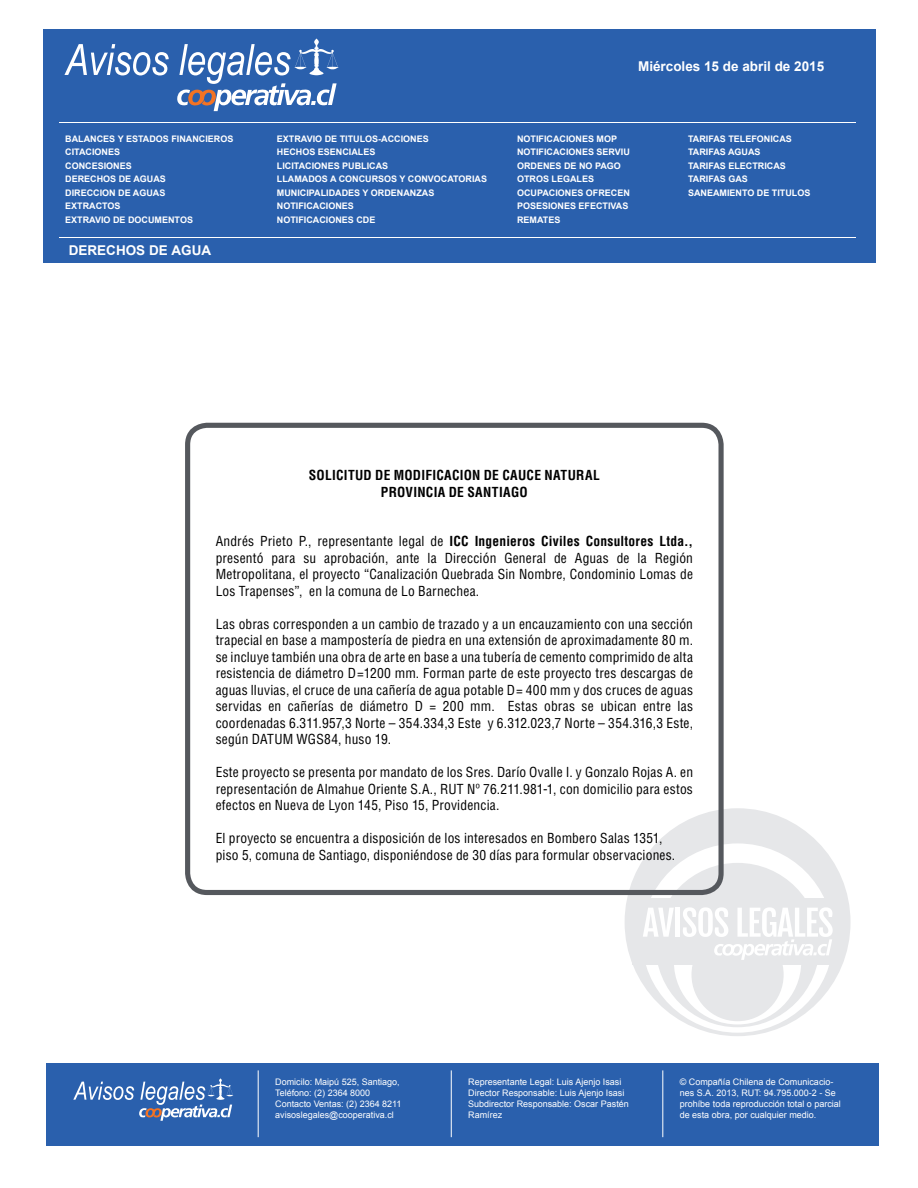
<style>
.page{position:relative;width:918px;height:1188px;background:#fff}
.page>*{position:absolute;margin:0;border:0;box-sizing:border-box;transform-origin:0 0}
.t1{font:condensed 13.5px/16.5px "Helvetica";letter-spacing:.015em;color:#000;text-align:justify}
.t2{font:700 condensed 13.5px/16.5px "Helvetica";letter-spacing:.02em;color:#000;text-align:center}
.t3{font:700 13.5px "Arial";color:#fff}
.t4{font:700 9px/13.5px "Arial";color:#fff}
.t5{font:9px/10.8px "Arial";color:#fff}
.s1{font-weight:700}
</style>
<div class="page">
<svg style="left:625px;top:808px;width:226px;height:228px"></svg>
<div style="left:642px;top:843px;width:191px;height:190px;background:#fff;border-radius:50%"></div>
<div style="left:656px;top:863px;width:164px;height:164px;background:#e6e7e9;border-radius:50%"></div>
<div style="left:674px;top:899px;width:127px;height:126px;background:#fff;border-radius:50%"></div>
<div style="left:691px;top:928px;width:93px;height:93px;background:#e6e7e9;border-radius:50%"></div>
<div style="left:632px;top:898px;width:209px;height:66px;background:#e6e7e9"></div>
<svg style="left:643px;top:908px;width:31px;height:29px"></svg>
<hr style="left:676px;top:908px;width:4px;height:29px;background:#fff">
<svg style="left:683px;top:907px;width:150px;height:53px"></svg>
<div style="left:185px;top:423px;width:539px;height:472px;border:5px solid #55585d;border-radius:19px"></div>
<div style="left:43px;top:29px;width:833px;height:234px;background:#2a60ad"></div>
<hr style="left:59px;top:122px;width:797px;height:1px;background:#fff">
<hr style="left:59px;top:237px;width:797px;height:1px;background:#fff">
<svg style="left:64px;top:44px;width:105px;height:31px"></svg>
<svg style="left:177px;top:38px;width:162px;height:73px"></svg>
<div style="left:46px;top:1063px;width:833px;height:82px;background:#2a60ad"></div>
<hr style="left:451px;top:1070px;width:1px;height:67px;background:#fff">
<hr style="left:662px;top:1070px;width:1px;height:67px;background:#fff">
<hr style="left:258px;top:1070px;width:1px;height:67px;background:#fff">
<svg style="left:73px;top:1078px;width:160px;height:43px"></svg>
<p class="t3" style="left:638px;top:57px;width:188px">Miércoles 15 de abril de 2015</p>
<p class="t4" style="left:65px;top:132px;width:170px">BALANCES Y ESTADOS FINANCIEROS<br>CITACIONES<br>CONCESIONES<br>DERECHOS DE AGUAS<br>DIRECCION DE AGUAS<br>EXTRACTOS<br>EXTRAVIO DE DOCUMENTOS</p>
<p class="t4" style="left:277px;top:132px;width:212px">EXTRAVIO DE TITULOS-ACCIONES<br>HECHOS ESENCIALES<br>LICITACIONES PUBLICAS<br>LLAMADOS A CONCURSOS Y CONVOCATORIAS<br>MUNICIPALIDADES Y ORDENANZAS<br>NOTIFICACIONES<br>NOTIFICACIONES CDE</p>
<p class="t4" style="left:517px;top:132px;width:114px">NOTIFICACIONES MOP<br>NOTIFICACIONES SERVIU<br>ORDENES DE NO PAGO<br>OTROS LEGALES<br>OCUPACIONES OFRECEN<br>POSESIONES EFECTIVAS<br>REMATES</p>
<p class="t4" style="left:688px;top:132px;width:124px">TARIFAS TELEFONICAS<br>TARIFAS AGUAS<br>TARIFAS ELECTRICAS<br>TARIFAS GAS<br>SANEAMIENTO DE TITULOS</p>
<p class="t3" style="left:69px;top:241px;width:144px">DERECHOS DE AGUA</p>
<p class="t2" style="left:309px;top:467px;width:293px">SOLICITUD DE MODIFICACION DE CAUCE NATURAL<br>PROVINCIA DE SANTIAGO</p>
<p class="t1" style="left:216px;top:533px;width:479px">Andrés Prieto P., representante legal de <span class="s1">ICC Ingenieros Civiles Consultores Ltda., </span>presentó para su aprobación, ante la Dirección General de Aguas de la Región Metropolitana, el proyecto “Canalización Quebrada Sin Nombre, Condominio Lomas de Los Trapenses”, en la comuna de Lo Barnechea.</p>
<p class="t1" style="left:216px;top:615px;width:479px">Las obras corresponden a un cambio de trazado y a un encauzamiento con una sección trapecial en base a mampostería de piedra en una extensión de aproximadamente 80 m. se incluye también una obra de arte en base a una tubería de cemento comprimido de alta resistencia de diámetro D=1200 mm. Forman parte de este proyecto tres descargas de aguas lluvias, el cruce de una cañería de agua potable D= 400 mm y dos cruces de aguas servidas en cañerías de diámetro D = 200 mm. Estas obras se ubican entre las coordenadas 6.311.957,3 Norte – 354.334,3 Este y 6.312.023,7 Norte – 354.316,3 Este, según DATUM WGS84, huso 19.</p>
<p class="t1" style="left:216px;top:764px;width:479px">Este proyecto se presenta por mandato de los Sres. Darío Ovalle I. y Gonzalo Rojas A. en representación de Almahue Oriente S.A., RUT Nº 76.211.981-1, con domicilio para estos efectos en Nueva de Lyon 145, Piso 15, Providencia.</p>
<p class="t1" style="left:216px;top:830px;width:461px">El proyecto se encuentra a disposición de los interesados en Bombero Salas 1351, piso 5, comuna de Santiago, disponiéndose de 30 días para formular observaciones.</p>
<p class="t5" style="left:275px;top:1077px;width:128px">Domicilo: Maipú 525, Santiago,<br>Teléfono: (2) 2364 8000<br>Contacto Ventas: (2) 2364 8211 avisoslegales@cooperativa.cl</p>
<p class="t5" style="left:468px;top:1077px;width:162px">Representante Legal: Luis Ajenjo Isasi<br>Director Responsable: Luis Ajenjo Isasi<br>Subdirector Responsable: Oscar Pastén<br>Ramírez</p>
<p class="t5" style="left:680px;top:1077px;width:163px">© Compañía Chilena de Comunicacio&shy;nes S.A. 2013, RUT: 94.795.000-2 - Se prohíbe toda reproducción total o parcial de esta obra, por cualquier medio.</p>
</div>
